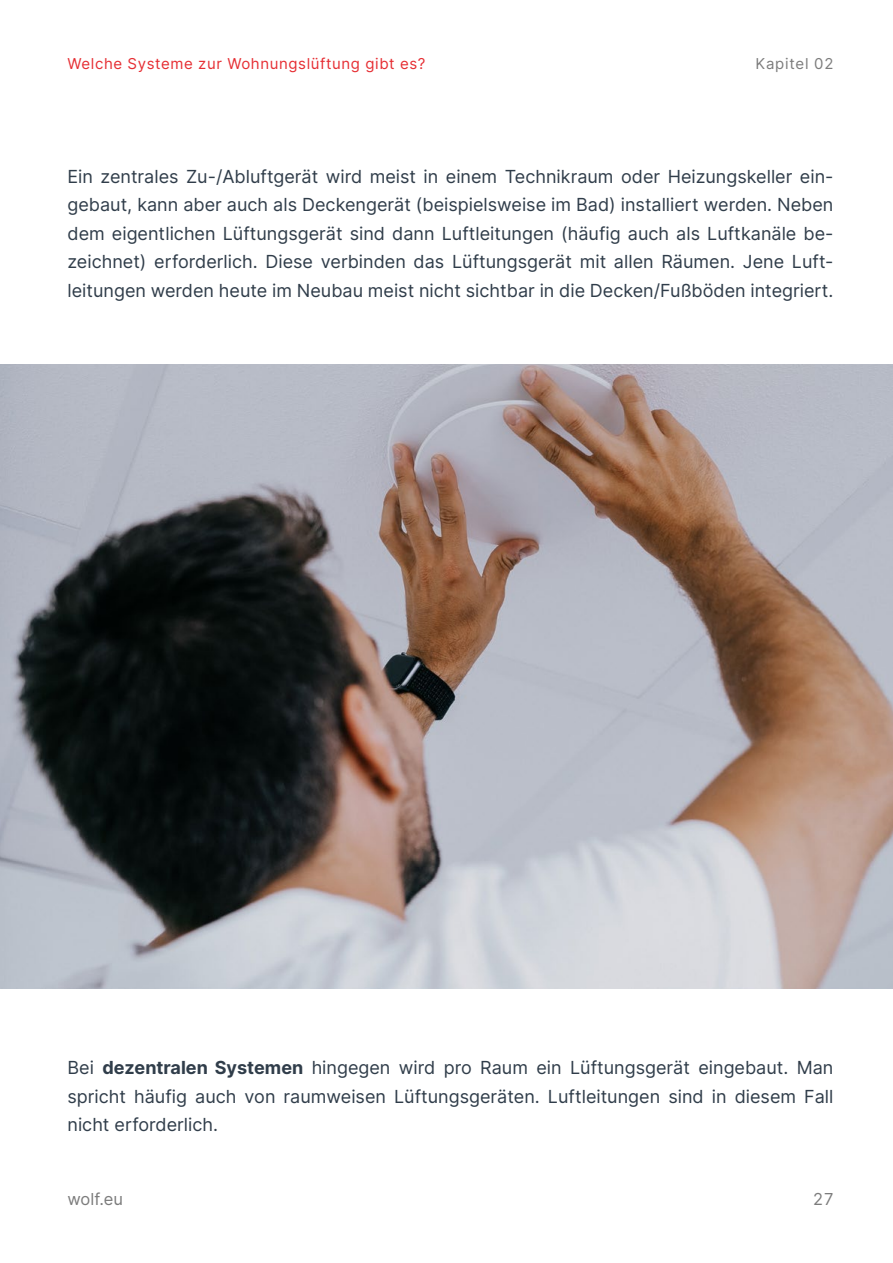
<style>
.page{position:relative;width:893px;height:1263px;background:#fff}
.page>*{position:absolute;margin:0;border:0;box-sizing:border-box;transform-origin:0 0}
.t1{font:18px/28.5px "Inter";color:#303d4a;text-align:justify}
.t2{font:16.5px "Inter";color:#7c7c7c}
.t3{font:15px "Inter";letter-spacing:.04em;color:#e62e33}
.t4{font:15px "Inter";letter-spacing:.05em;color:#7c7c7c}
.s1{font-weight:700}
</style>
<div class="page">
<img style="left:0;top:364px;width:893px;height:625px">
<p class="t3" style="left:68px;top:52px;width:359px">Welche Systeme zur Wohnungslüftung gibt es?</p>
<p class="t4" style="left:755px;top:52px;width:79px">Kapitel 02</p>
<p class="t1" style="left:68px;top:162px;width:767px">Ein zentrales Zu-/Abluftgerät wird meist in einem Technikraum oder Heizungskeller ein&shy;gebaut, kann aber auch als Deckengerät (beispielsweise im Bad) installiert werden. Neben dem eigentlichen Lüftungsgerät sind dann Luftleitungen (häufig auch als Luftkanäle be&shy;zeichnet) erforderlich. Diese verbinden das Lüftungsgerät mit allen Räumen. Jene Luft&shy;leitungen werden heute im Neubau meist nicht sichtbar in die Decken/Fußböden integriert.</p>
<p class="t1" style="left:68px;top:1053px;width:767px">Bei <span class="s1">dezentralen Systemen</span> hingegen wird pro Raum ein Lüftungsgerät eingebaut. Man spricht häufig auch von raumweisen Lüftungsgeräten. Luftleitungen sind in diesem Fall nicht erforderlich.</p>
<p class="t2" style="left:68px;top:1187px;width:57px">wolf.eu</p>
<p class="t2" style="left:813px;top:1187px;width:22px">27</p>
</div>
